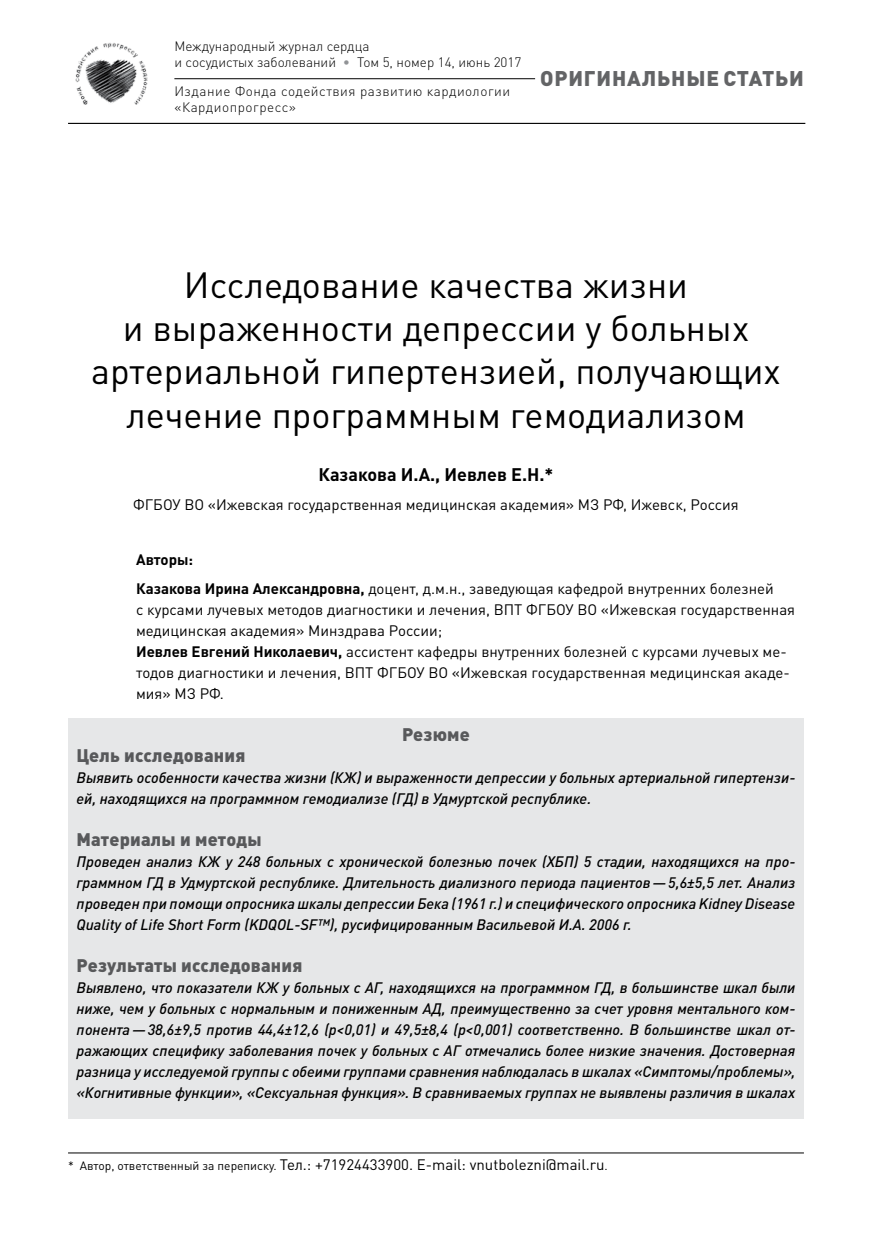
<style>
.page{position:relative;width:872px;height:1234px;background:#fff}
.page>*{position:absolute;margin:0;border:0;box-sizing:border-box;transform-origin:0 0}
.t1{font:36px/43.2px "DIN Pro";color:#000;text-align:center}
.t2{font:900 21px "DIN Pro";letter-spacing:.04em;color:#636466}
.t3{font:900 18px "DIN Pro";letter-spacing:.01em;color:#58595b}
.t4{font:700 18px "DIN Pro";color:#000}
.t5{font:italic 500 15px/21px "DIN Pro";color:#000;text-align:justify}
.t6{font:15px/21px "DIN Pro";color:#000}
.t7{font:300 13.5px/16.2px "DIN Pro";color:#000}
.t8{font:300 13.5px/16.2px "DIN Pro";letter-spacing:.04em;color:#000}
.s1{color:#919396}
.s2{font-weight:700}
.s3{font-size:12px}
</style>
<div class="page">
<hr style="left:68px;top:123px;width:737px;height:1px;background:#000">
<img style="left:75px;top:43px;width:73px;height:62px">
<hr style="left:174px;top:78px;width:361px;height:1px;background:#000">
<hr style="left:68px;top:1152px;width:736px;height:1px;background:#000">
<div style="left:68px;top:718px;width:736px;height:31px;background:#e6e7e8"></div>
<div style="left:68px;top:739px;width:736px;height:31px;background:#e6e7e8"></div>
<div style="left:68px;top:762px;width:736px;height:62px;background:#e6e7e8"></div>
<div style="left:68px;top:823px;width:736px;height:31px;background:#e6e7e8"></div>
<div style="left:68px;top:846px;width:736px;height:104px;background:#e6e7e8"></div>
<div style="left:68px;top:949px;width:736px;height:31px;background:#e6e7e8"></div>
<div style="left:68px;top:972px;width:736px;height:146px;background:#e6e7e8"></div>
<p class="t7" style="left:174px;top:37px;width:348px">Международный журнал сердца<br>и сосудистых заболеваний <span class="s1">•</span> Том 5, номер 14, июнь 2017</p>
<p class="t8" style="left:174px;top:82px;width:337px">Издание Фонда содействия развитию кардиологии «Кардиопрогресс»</p>
<h2 class="t2" style="left:540px;top:60px;width:265px">ОРИГИНАЛЬНЫЕ СТАТЬИ</h2>
<h1 class="t1" style="left:91px;top:259px;width:691px">Исследование качества жизни<br>и выраженности депрессии у больных артериальной гипертензией, получающих лечение программным гемодиализом</h1>
<p class="t4" style="left:318px;top:459px;width:236px">Казакова И.А., Иевлев Е.Н.*</p>
<p class="t6" style="left:133px;top:492px;width:607px">ФГБОУ ВО «Ижевская государственная медицинская академия» МЗ РФ, Ижевск, Россия</p>
<p class="t6" style="left:136px;top:544px;width:639px;line-height:28.5px"><span class="s2">Авторы:<br>Казакова Ирина Александровна,</span> доцент, д.м.н., заведующая кафедрой внутренних болезней</p>
<p class="t6" style="left:136px;top:597px;width:660px">с курсами лучевых методов диагностики и лечения, ВПТ ФГБОУ ВО «Ижевская государственная медицинская академия» Минздрава России;<br><span class="s2">Иевлев Евгений Николаевич,</span> ассистент кафедры внутренних болезней с курсами лучевых ме&shy;тодов диагностики и лечения, ВПТ ФГБОУ ВО «Ижевская государственная медицинская акаде&shy;мия» МЗ РФ.</p>
<p class="t3" style="left:402px;top:718px;width:69px">Резюме</p>
<p class="t3" style="left:77px;top:739px;width:170px">Цель исследования</p>
<p class="t5" style="left:77px;top:765px;width:720px">Выявить особенности качества жизни (КЖ) и выраженности депрессии у больных артериальной гипертензи&shy;ей, находящихся на программном гемодиализе (ГД) в Удмуртской республике.</p>
<p class="t3" style="left:77px;top:823px;width:186px">Материалы и методы</p>
<p class="t5" style="left:77px;top:849px;width:720px">Проведен анализ КЖ у 248 больных с хронической болезнью почек (ХБП) 5 стадии, находящихся на про&shy;граммном ГД в Удмуртской республике. Длительность диализного периода пациентов— 5,6±5,5 лет. Анализ проведен при помощи опросника шкалы депрессии Бека (1961 г.) и специфического опросника Kidney Disease Quality of Life Short Form (KDQOL-SF™), русифицированным Васильевой И.А. 2006 г.</p>
<p class="t3" style="left:77px;top:949px;width:227px">Результаты исследования</p>
<p class="t5" style="left:77px;top:975px;width:720px">Выявлено, что показатели КЖ у больных с АГ, находящихся на программном ГД, в большинстве шкал были ниже, чем у больных с нормальным и пониженным АД, преимущественно за счет уровня ментального ком&shy;понента— 38,6±9,5 против 44,4±12,6 (p&lt;0,01) и 49,5±8,4 (p&lt;0,001) соответственно. В большинстве шкал от&shy;ражающих специфику заболевания почек у больных с АГ отмечались более низкие значения. Достоверная разница у исследуемой группы с обеими группами сравнения наблюдалась в шкалах «Симптомы/проблемы», «Когнитивные функции», «Сексуальная функция». В сравниваемых группах не выявлены различия в шкалах</p>
<p class="t6" style="left:68px;top:1152px;width:541px"><span class="s3">* Автор, ответственный за переписку.</span> Тел.: +71924433900. E-mail: vnutbolezni@mail.ru<span class="s3">.</span></p>
</div>
